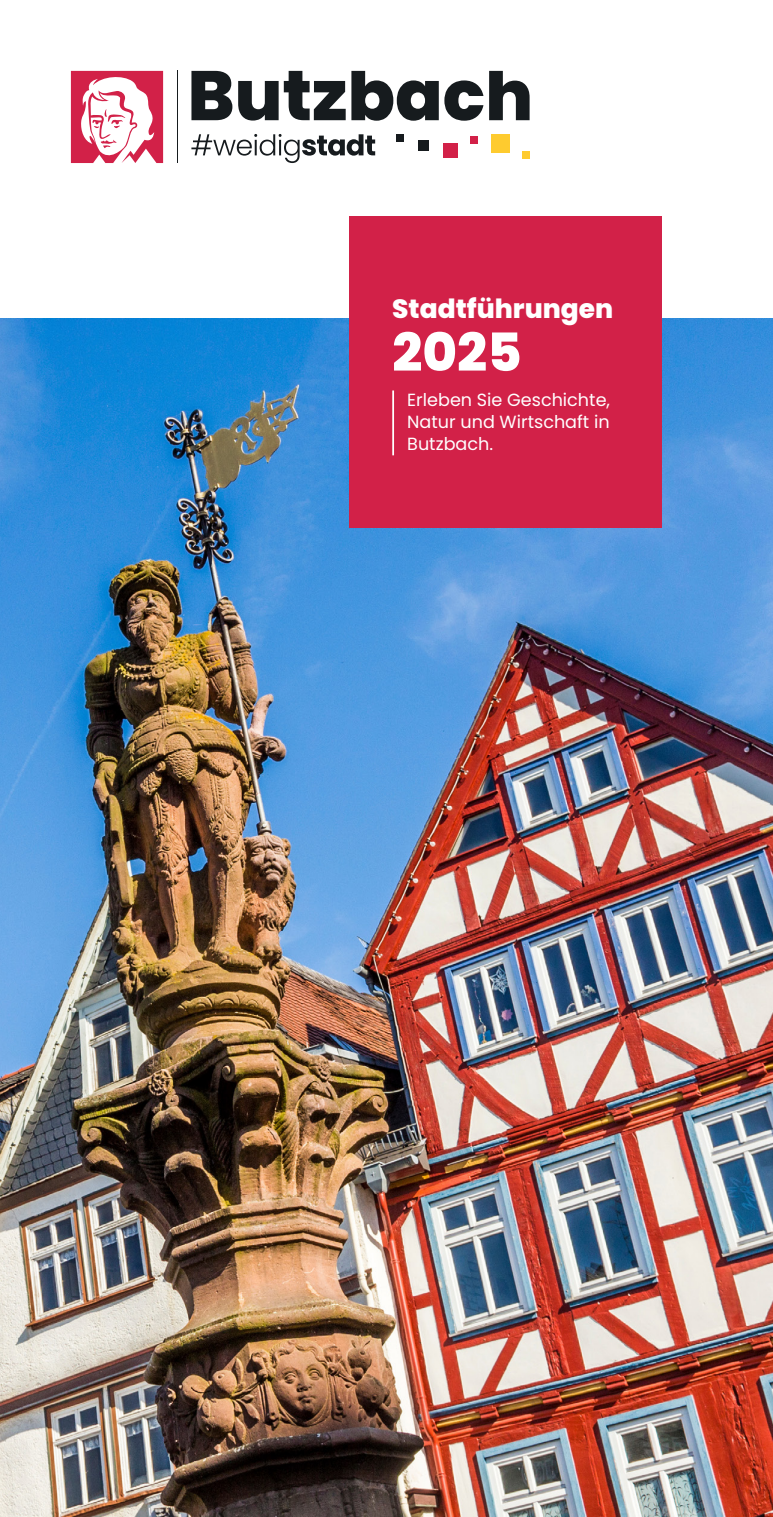
<style>
.page{position:relative;width:773px;height:1517px;background:#fff}
.page>*{position:absolute;margin:0;border:0;box-sizing:border-box;transform-origin:0 0}
.t1{font:800 52.75px "Poppins";color:#fff}
.t2{font:800 26.5px "Poppins";color:#fff}
.t3{font:17.5px/22px "Poppins";color:#fff;text-align:justify}
</style>
<div class="page">
<img style="left:0;top:319px;width:772px;height:1198px">
<div style="left:350px;top:216px;width:311px;height:312px;background:#d22148"></div>
<hr style="left:392px;top:390px;width:2px;height:65px;background:#fff">
<hr style="left:177px;top:71px;width:1px;height:92px;background:#161b1e">
<svg style="left:191px;top:134px;width:184px;height:29px"></svg>
<svg style="left:191px;top:71px;width:41px;height:49px;background:#404446"></svg>
<svg style="left:238px;top:81px;width:40px;height:40px"></svg>
<svg style="left:284px;top:71px;width:61px;height:49px"></svg>
<svg style="left:351px;top:71px;width:87px;height:50px"></svg>
<svg style="left:444px;top:80px;width:39px;height:41px"></svg>
<svg style="left:489px;top:71px;width:40px;height:49px"></svg>
<div style="left:443px;top:144px;width:14px;height:14px;background:#d22148"></div>
<div style="left:418px;top:140px;width:11px;height:11px;background:#161b1e"></div>
<div style="left:397px;top:134px;width:7px;height:7px;background:#161b1e"></div>
<div style="left:470px;top:136px;width:8px;height:8px;background:#d22148"></div>
<div style="left:522px;top:151px;width:7px;height:7px;background:#fecb2f"></div>
<div style="left:491px;top:134px;width:18px;height:18px;background:#fecb2f"></div>
<svg style="left:71px;top:71px;width:92px;height:92px"></svg>
<h2 class="t2" style="left:392px;top:294px;width:222px">Stadtführungen</h2>
<h1 class="t1" style="left:392px;top:322px;width:131px">2025</h1>
<p class="t3" style="left:407px;top:389px;width:204px">Erleben Sie Geschichte, Natur und Wirtschaft in Butzbach.</p>
</div>
